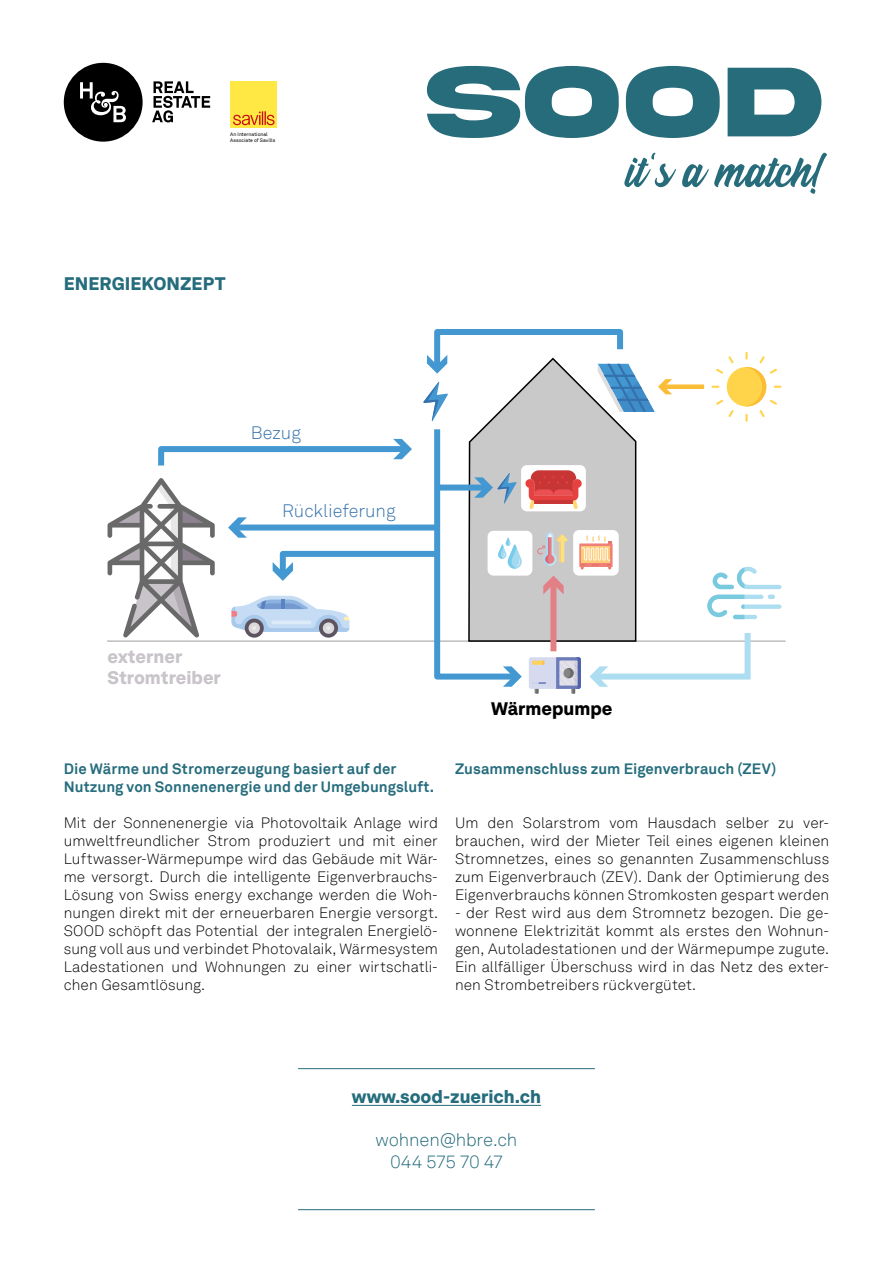
<style>
.page{position:relative;width:893px;height:1263px;background:#fff}
.page>*{position:absolute;margin:0;border:0;box-sizing:border-box;transform-origin:0 0}
.t1{font:900 18px "Akkurat LL";color:#256c7c}
.t2{font:300 18px/21.6px "Akkurat LLTT";letter-spacing:-.005em;color:#256c7c;text-align:center}
.t3{font:900 18px/21.6px "Akkurat LL";color:#c8c4ca}
.t4{font:300 18px "Akkurat";color:#3571ac}
.t5{font:900 18px "Akkurat LL";color:#000}
.t6{font:300 15px/18px "Akkurat LLTT";letter-spacing:.005em;color:#000;text-align:justify}
.t7{font:700 15px/18px "Akkurat TT";letter-spacing:.005em;color:#256c7c}
.t8{font:5.1px/6px "Akkurat";color:#000}
</style>
<div class="page">
<svg style="left:624px;top:153px;width:52px;height:34px"></svg>
<svg style="left:682px;top:153px;width:145px;height:41px"></svg>
<svg style="left:427px;top:66px;width:192px;height:72px"></svg>
<svg style="left:626px;top:66px;width:94px;height:72px"></svg>
<svg style="left:728px;top:68px;width:93px;height:68px"></svg>
<hr style="left:352px;top:1105px;width:189px;height:1px;background:#256c7c">
<svg style="left:64px;top:63px;width:146px;height:79px"></svg>
<div style="left:230px;top:81px;width:47px;height:47px;background:#ffe843"></div>
<svg style="left:233px;top:111px;width:42px;height:14px"></svg>
<hr style="left:108px;top:640px;width:677px;height:2px;background:#c7c6c6">
<svg style="left:108px;top:329px;width:673px;height:365px"></svg>
<hr style="left:298px;top:1068px;width:297px;height:1px;background:#256c7c">
<hr style="left:298px;top:1209px;width:297px;height:1px;background:#256c7c">
<p class="t8" style="left:230px;top:131px;width:47px">An International<br>Associate of Savills</p>
<p class="t1" style="left:64px;top:269px;width:163px">ENERGIEKONZEPT</p>
<p class="t4" style="left:251px;top:422px;width:52px">Bezug</p>
<p class="t4" style="left:282px;top:500px;width:115px">Rücklieferung</p>
<p class="t3" style="left:108px;top:644px;width:115px">externer<br>Stromtreiber</p>
<p class="t7" style="left:64px;top:760px;width:372px">Die Wärme und Stromerzeugung basiert auf der<br>Nutzung von Sonnenenergie und der Umgebungsluft.</p>
<p class="t6" style="left:64px;top:813px;width:376px">Mit der Sonnenenergie via Photovoltaik Anlage wird umweltfreundlicher Strom produziert und mit einer Luftwasser-Wärmepumpe wird das Gebäude mit Wär&shy;me versorgt. Durch die intelligente Eigenverbrauchs-Lösung von Swiss energy exchange werden die Woh&shy;nungen direkt mit der erneuerbaren Energie versorgt.<br>SOOD schöpft das Potential der integralen Energielö&shy;sung voll aus und verbindet Photovalaik, Wärmesystem Ladestationen und Wohnungen zu einer wirtschatli&shy;chen Gesamtlösung.</p>
<p class="t5" style="left:491px;top:694px;width:123px">Wärmepumpe</p>
<p class="t7" style="left:455px;top:760px;width:323px">Zusammenschluss zum Eigenverbrauch (ZEV)</p>
<p class="t6" style="left:455px;top:813px;width:376px">Um den Solarstrom vom Hausdach selber zu ver&shy;brauchen, wird der Mieter Teil eines eigenen kleinen Stromnetzes, eines so genannten Zusammenschluss zum Eigenverbrauch (ZEV). Dank der Optimierung des Eigenverbrauchs können Stromkosten gespart werden</p>
<p class="t6" style="left:455px;top:903px;width:376px">- der Rest wird aus dem Stromnetz bezogen. Die ge&shy;wonnene Elektrizität kommt als erstes den Wohnun&shy;gen, Autoladestationen und der Wärmepumpe zugute.<br>Ein allfälliger Überschuss wird in das Netz des exter&shy;nen Strombetreibers rückvergütet.</p>
<p class="t1" style="left:352px;top:1082px;width:191px">www.sood-zuerich.ch</p>
<p class="t2" style="left:376px;top:1129px;width:143px">wohnen@hbre.ch<br>044 575 70 47</p>
</div>
